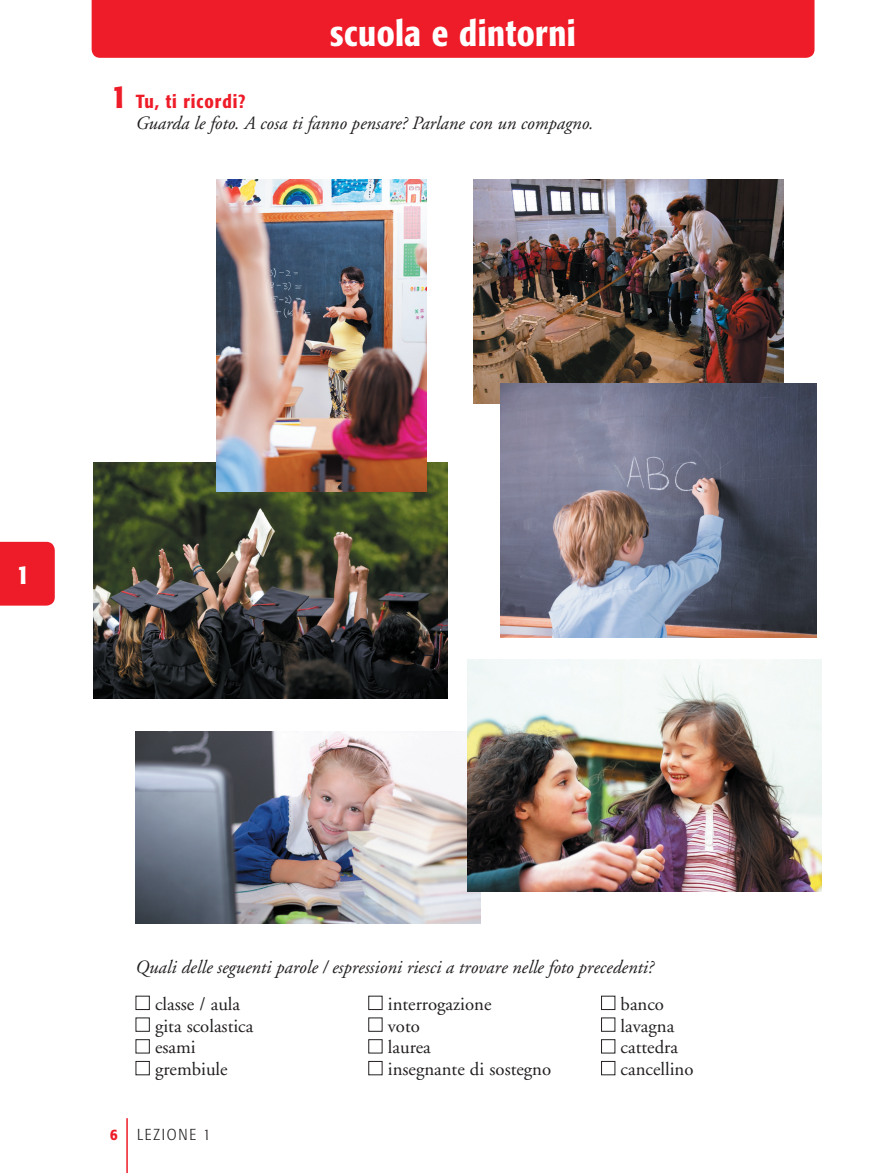
<style>
.page{position:relative;width:875px;height:1173px;background:#fff}
.page>*{position:absolute;margin:0;border:0;box-sizing:border-box;transform-origin:0 0}
.t1{font:500 condensed 36px "Formata";letter-spacing:.015em;color:#fff}
.t2{font:500 condensed 27px "Formata";color:#fff}
.t3{font:italic 18.75px "Adobe Garamond";color:#231f20}
.t4{font:18.75px/21.8px "Adobe Garamond";color:#231f20}
.t5{font:500 condensed 18.75px "Formata";letter-spacing:.05em;color:#ee1c28}
.t6{font:300 condensed 15.75px "Formata";letter-spacing:.115em;color:#231f20}
.s1{font-size:33px}
.s2{font-weight:500;color:#ee1c28}
</style>
<div class="page">
<div style="left:0;top:542px;width:55px;height:63px;background:#ee1c28"></div>
<hr style="left:126px;top:1118px;width:2px;height:55px;background:#ee1c28">
<div style="left:92px;top:0;width:722px;height:58px;background:#ee1c28"></div>
<div style="left:136px;top:995px;width:14px;height:15px;border:1px solid #231f20"></div>
<div style="left:136px;top:1039px;width:14px;height:14px;border:1px solid #231f20"></div>
<div style="left:136px;top:1061px;width:14px;height:14px;border:1px solid #231f20"></div>
<div style="left:368px;top:995px;width:14px;height:15px;border:1px solid #231f20"></div>
<div style="left:368px;top:1039px;width:14px;height:14px;border:1px solid #231f20"></div>
<div style="left:368px;top:1061px;width:14px;height:14px;border:1px solid #231f20"></div>
<div style="left:601px;top:995px;width:14px;height:15px;border:1px solid #231f20"></div>
<div style="left:601px;top:1017px;width:14px;height:14px;border:1px solid #231f20"></div>
<div style="left:601px;top:1039px;width:14px;height:14px;border:1px solid #231f20"></div>
<div style="left:601px;top:1061px;width:14px;height:14px;border:1px solid #231f20"></div>
<img style="left:474px;top:179px;width:309px;height:225px">
<img style="left:93px;top:462px;width:355px;height:236px">
<img style="left:500px;top:383px;width:316px;height:254px">
<img style="left:136px;top:731px;width:344px;height:192px">
<img style="left:467px;top:659px;width:354px;height:232px">
<img style="left:216px;top:179px;width:211px;height:312px">
<h1 class="t1" style="left:330px;top:11px;width:247px">scuola e dintorni</h1>
<p class="t5" style="left:111px;top:90px;width:136px"><span class="s1">1</span> Tu, ti ricordi?</p>
<p class="t3" style="left:136px;top:113px;width:459px">Guarda le foto. A cosa ti fanno pensare? Parlane con un compagno.</p>
<h2 class="t2" style="left:16px;top:558px;width:14px">1</h2>
<p class="t3" style="left:136px;top:957px;width:520px">Quali delle seguenti parole / espressioni riesci a trovare nelle foto precedenti?</p>
<p class="t4" style="left:155px;top:993px;width:100px">classe / aula gita scolastica esami grembiule</p>
<p class="t4" style="left:388px;top:993px;width:165px">interrogazione<br>voto<br>laurea<br>insegnante di sostegno</p>
<p class="t4" style="left:621px;top:993px;width:74px">banco lavagna cattedra cancellino</p>
<p class="t6" style="left:110px;top:1125px;width:102px"><span class="s2">6</span> LEZIONE 1</p>
</div>
